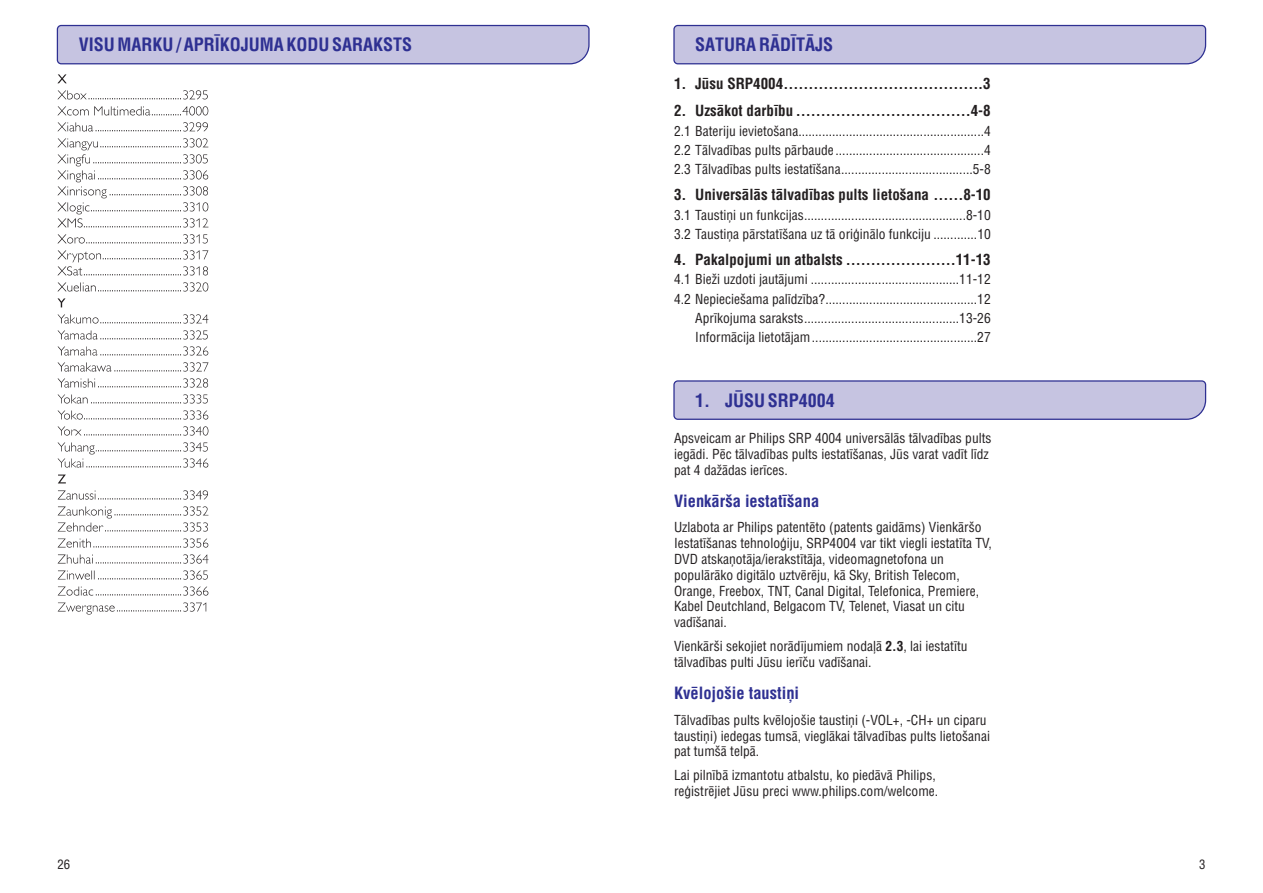
<style>
.page{position:relative;width:1263px;height:893px;background:#fff}
.page>*{position:absolute;margin:0;border:0;box-sizing:border-box;transform-origin:0 0}
.t1{font:700 18px "Rim Helvetica Condensed";color:#2e3092}
.t2{font:700 16.5px "Rim Helvetica Condensed";color:#2e3092}
.t3{font:700 15px "Rim Helvetica Condensed";color:#231f20}
.t4{font:13.5px/15.9px "Rim Helvetica Condensed";color:#231f20}
.t5{font:12.75px "Rim Helvetica Condensed";color:#231f20}
.s1{font-weight:700}
</style>
<div class="page">
<svg style="left:57px;top:25px;width:533px;height:40px;background:#bdbbdc"></svg>
<svg style="left:57px;top:74px;width:10px;height:9px"></svg>
<svg style="left:57px;top:90px;width:151px;height:9px"></svg>
<svg style="left:57px;top:106px;width:151px;height:9px"></svg>
<svg style="left:57px;top:122px;width:151px;height:10px"></svg>
<svg style="left:57px;top:138px;width:151px;height:89px"></svg>
<svg style="left:57px;top:234px;width:151px;height:10px"></svg>
<svg style="left:57px;top:250px;width:151px;height:25px"></svg>
<svg style="left:57px;top:282px;width:151px;height:9px"></svg>
<svg style="left:58px;top:298px;width:8px;height:9px"></svg>
<svg style="left:58px;top:314px;width:150px;height:10px"></svg>
<svg style="left:58px;top:330px;width:150px;height:9px"></svg>
<svg style="left:58px;top:346px;width:150px;height:10px"></svg>
<svg style="left:58px;top:362px;width:151px;height:10px"></svg>
<svg style="left:58px;top:378px;width:150px;height:10px"></svg>
<svg style="left:58px;top:394px;width:150px;height:9px"></svg>
<svg style="left:58px;top:410px;width:150px;height:10px"></svg>
<svg style="left:58px;top:426px;width:150px;height:10px"></svg>
<svg style="left:58px;top:442px;width:150px;height:25px"></svg>
<svg style="left:58px;top:475px;width:8px;height:8px"></svg>
<svg style="left:58px;top:490px;width:150px;height:10px"></svg>
<svg style="left:58px;top:506px;width:150px;height:26px"></svg>
<svg style="left:58px;top:538px;width:150px;height:10px"></svg>
<svg style="left:58px;top:554px;width:151px;height:10px"></svg>
<svg style="left:58px;top:570px;width:150px;height:10px"></svg>
<svg style="left:58px;top:586px;width:150px;height:10px"></svg>
<svg style="left:58px;top:602px;width:148px;height:12px"></svg>
<svg style="left:673px;top:25px;width:534px;height:40px;background:#bdbbdc"></svg>
<svg style="left:673px;top:380px;width:534px;height:40px;background:#bcbadc"></svg>
<h1 class="t1" style="left:79px;top:38px;width:335px">VISU MARKU / APRÎKOJUMA KODU SARAKSTS</h1>
<p class="t5" style="left:57px;top:859px;width:14px">26</p>
<h1 class="t1" style="left:695px;top:38px;width:139px">SATURA RÂDÎTÂJS</h1>
<p class="t3" style="left:674px;top:78px;width:318px">1. Jûsu SRP4004........................................3</p>
<p class="t3" style="left:674px;top:105px;width:318px">2. Uzsâkot darbîbu ...................................4-8</p>
<p class="t4" style="left:674px;top:122px;width:318px;line-height:19px;text-align:justify">2.1 Bateriju ievietoðana.......................................................4<br>2.2 Tâlvadîbas pults pârbaude............................................4<br>2.3 Tâlvadîbas pults iestatîðana.......................................5-8</p>
<p class="t4" style="left:674px;top:206px;width:318px;line-height:19px">3.1 Taustiòi un funkcijas................................................8-10<br>3.2 Taustiòa pârstatîðana uz tâ oriìinâlo funkciju .............10</p>
<p class="t4" style="left:674px;top:271px;width:318px;line-height:19px;text-align:right">4.1 Bieþi uzdoti jautâjumi ............................................11-12<br>4.2 Nepiecieðama palîdzîba?.............................................12<br>Aprîkojuma saraksts..............................................13-26<br>Informâcija lietotâjam.................................................27</p>
<p class="t3" style="left:674px;top:189px;width:318px">3. Universâlâs tâlvadîbas pults lietoðana ......8-10</p>
<p class="t3" style="left:674px;top:253px;width:318px">4. Pakalpojumi un atbalsts ......................11-13</p>
<h1 class="t1" style="left:695px;top:393px;width:141px">1. JÛSU SRP4004</h1>
<p class="t4" style="left:674px;top:431px;width:319px">Apsveicam ar Philips SRP 4004 universâlâs tâlvadîbas pults iegâdi. Pçc tâlvadîbas pults iestatîðanas, Jûs varat vadît lîdz pat 4 daþâdas ierîces.</p>
<p class="t2" style="left:674px;top:494px;width:147px">Vienkârða iestatîðana</p>
<p class="t4" style="left:674px;top:520px;width:319px">Uzlabota ar Philips patentçto (patents gaidâms) Vienkârðo Iestatîðanas tehnoloìiju, SRP4004 var tikt viegli iestatîta TV, DVD atskaòotâja/ierakstîtâja, videomagnetofona un populârâko digitâlo uztvçrçju, kâ Sky, British Telecom, Orange, Freebox, TNT, Canal Digital, Telefonica, Premiere, Kabel Deutchland, Belgacom TV, Telenet, Viasat un citu vadîðanai.</p>
<p class="t4" style="left:674px;top:639px;width:295px">Vienkârði sekojiet norâdîjumiem nodaïâ <span class="s1">2.3</span>, lai iestatîtu tâlvadîbas pulti Jûsu ierîèu vadîðanai.</p>
<p class="t2" style="left:674px;top:687px;width:127px">Kvçlojoðie taustiòi</p>
<p class="t4" style="left:674px;top:713px;width:317px">Tâlvadîbas pults kvçlojoðie taustiòi (-VOL+, -CH+ un ciparu taustiòi) iedegas tumsâ, vieglâkai tâlvadîbas pults lietoðanai pat tumðâ telpâ.</p>
<p class="t4" style="left:674px;top:768px;width:266px">Lai pilnîbâ izmantotu atbalstu, ko piedâvâ Philips, reìistrçjiet Jûsu preci www.philips.com/welcome.</p>
<p class="t5" style="left:1199px;top:859px;width:8px">3</p>
</div>
